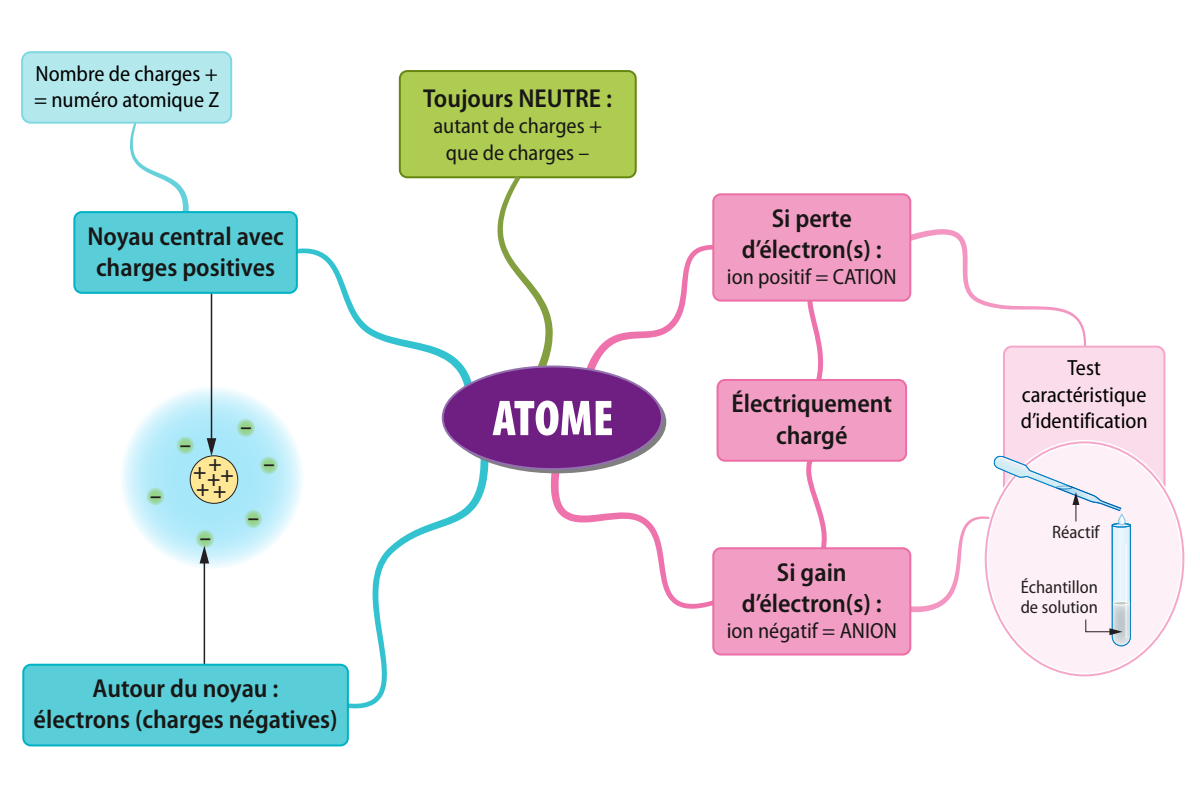
<style>
.page{position:relative;width:1200px;height:800px;background:#fff}
.page>*{position:absolute;margin:0;border:0;box-sizing:border-box;transform-origin:0 0}
.t1{font:900 condensed 50.7px "Myriad Pro";letter-spacing:-.005em;color:#fff}
.t2{font:600 semi-condensed 26px/31.2px "Myriad Pro";color:#181716;text-align:center}
.t3{font:600 semi-condensed 22.4px "Myriad Pro";color:#231f20}
.t4{font:semi-condensed 22px/26.4px "Myriad Pro";color:#000;text-align:center}
.t5{font:semi-condensed 22px/26.4px "Myriad Pro";color:#181716;text-align:center}
.t6{font:semi-condensed 18px/20px "Myriad Pro";color:#231f20}
</style>
<div class="page">
<svg style="left:910px;top:229px;width:176px;height:118px"></svg>
<div style="left:1004px;top:347px;width:160px;height:174px;background:#fbdcea;border-radius:8px"></div>
<div style="left:1003px;top:346px;width:162px;height:176px;border:2px solid #f5a7cb;border-radius:8px"></div>
<div style="left:986px;top:442px;width:197px;height:233px;background:#fdf0f6;border-radius:50%"></div>
<svg style="left:910px;top:454px;width:221px;height:223px"></svg>
<div style="left:1118px;top:514px;width:8px;height:11px;border:1px solid #85c2e5;border-radius:3px"></div>
<svg style="left:806px;top:462px;width:21px;height:85px"></svg>
<svg style="left:807px;top:302px;width:17px;height:77px"></svg>
<div style="left:718px;top:380px;width:188px;height:81px;background:#f29ec4;border-radius:7px"></div>
<div style="left:717px;top:379px;width:190px;height:83px;border:2px solid #ed6da6;border-radius:7px"></div>
<svg style="left:551px;top:463px;width:161px;height:146px"></svg>
<div style="left:713px;top:548px;width:197px;height:107px;background:#f29ec4;border-radius:7px"></div>
<div style="left:712px;top:547px;width:199px;height:109px;border:2px solid #ed6da6;border-radius:7px"></div>
<svg style="left:586px;top:245px;width:126px;height:130px"></svg>
<div style="left:713px;top:194px;width:197px;height:107px;background:#f29ec4;border-radius:7px"></div>
<div style="left:712px;top:193px;width:199px;height:109px;border:2px solid #ed6da6;border-radius:7px"></div>
<div style="left:400px;top:71px;width:236px;height:106px;background:#aecc52;border-radius:7px"></div>
<div style="left:399px;top:70px;width:238px;height:108px;border:2px solid #65870f;border-radius:7px"></div>
<svg style="left:497px;top:176px;width:56px;height:197px"></svg>
<svg style="left:130px;top:124px;width:59px;height:87px"></svg>
<div style="left:22px;top:52px;width:209px;height:71px;background:#b3e8ed;border-radius:9px"></div>
<div style="left:21px;top:51px;width:211px;height:73px;border:2px solid #80d9e1;border-radius:9px"></div>
<svg style="left:120px;top:386px;width:183px;height:183px;background:#c2edfa"></svg>
<div style="left:190px;top:456px;width:48px;height:47px;background:#ffe795;border-radius:50%"></div>
<div style="left:190px;top:455px;width:48px;height:49px;border:1px solid #231f20;border-radius:50%"></div>
<svg style="left:237px;top:419px;width:18px;height:18px"></svg>
<svg style="left:260px;top:456px;width:18px;height:19px"></svg>
<svg style="left:244px;top:510px;width:18px;height:18px"></svg>
<svg style="left:196px;top:530px;width:18px;height:18px"></svg>
<svg style="left:146px;top:487px;width:19px;height:19px"></svg>
<svg style="left:176px;top:436px;width:19px;height:19px"></svg>
<svg style="left:342px;top:453px;width:147px;height:255px"></svg>
<hr style="left:204px;top:560px;width:1px;height:106px;background:#231f20">
<svg style="left:200px;top:546px;width:9px;height:17px"></svg>
<div style="left:23px;top:665px;width:325px;height:80px;background:#59cdd8;border-radius:7px"></div>
<div style="left:22px;top:664px;width:327px;height:82px;border:2px solid #00b3c4;border-radius:7px"></div>
<svg style="left:298px;top:248px;width:175px;height:144px"></svg>
<hr style="left:211px;top:293px;width:1px;height:148px;background:#231f20">
<svg style="left:207px;top:438px;width:9px;height:18px"></svg>
<div style="left:74px;top:212px;width:223px;height:81px;background:#59cdd8;border-radius:7px"></div>
<div style="left:73px;top:211px;width:225px;height:83px;border:2px solid #00b3c4;border-radius:7px"></div>
<svg style="left:447px;top:371px;width:219px;height:102px"></svg>
<div style="left:443px;top:366px;width:219px;height:103px;background:#6f1f82;border-radius:50%"></div>
<p class="t4" style="left:34px;top:61px;width:187px;text-align:left">Nombre de charges + = numéro atomique Z</p>
<p class="t2" style="left:87px;top:221px;width:198px">Noyau central avec charges positives</p>
<p class="t3" style="left:150px;top:483px;width:13px">–</p>
<p class="t3" style="left:180px;top:432px;width:13px">–</p>
<p class="t3" style="left:209px;top:451px;width:15px">+</p>
<p class="t3" style="left:193px;top:460px;width:15px">+</p>
<p class="t3" style="left:221px;top:462px;width:15px">+</p>
<p class="t3" style="left:207px;top:466px;width:15px">+</p>
<p class="t3" style="left:213px;top:478px;width:15px">+</p>
<p class="t3" style="left:196px;top:476px;width:15px">+</p>
<p class="t3" style="left:240px;top:414px;width:13px">–</p>
<p class="t3" style="left:264px;top:452px;width:13px">–</p>
<p class="t3" style="left:200px;top:525px;width:13px">–</p>
<p class="t3" style="left:248px;top:505px;width:13px">–</p>
<p class="t2" style="left:34px;top:673px;width:306px">Autour du noyau :<br>électrons (charges négatives)</p>
<p class="t2" style="left:423px;top:83px;width:190px">Toujours NEUTRE :</p>
<p class="t5" style="left:433px;top:113px;width:170px">autant de charges + que de charges –</p>
<h1 class="t1" style="left:493px;top:390px;width:123px">ATOME</h1>
<p class="t2" style="left:742px;top:203px;width:141px">Si perte d’électron(s) :</p>
<p class="t5" style="left:727px;top:264px;width:171px">ion positif = CATION</p>
<p class="t2" style="left:731px;top:389px;width:162px">Électriquement chargé</p>
<p class="t2" style="left:742px;top:557px;width:141px">Si gain d’électron(s) :</p>
<p class="t5" style="left:727px;top:618px;width:172px">ion négatif = ANION</p>
<p class="t4" style="left:1021px;top:355px;width:129px">Test caractéristique d’identification</p>
<p class="t6" style="left:1052px;top:523px;width:49px">Réactif</p>
<p class="t6" style="left:1021px;top:577px;width:79px">Échantillon de solution</p>
</div>
